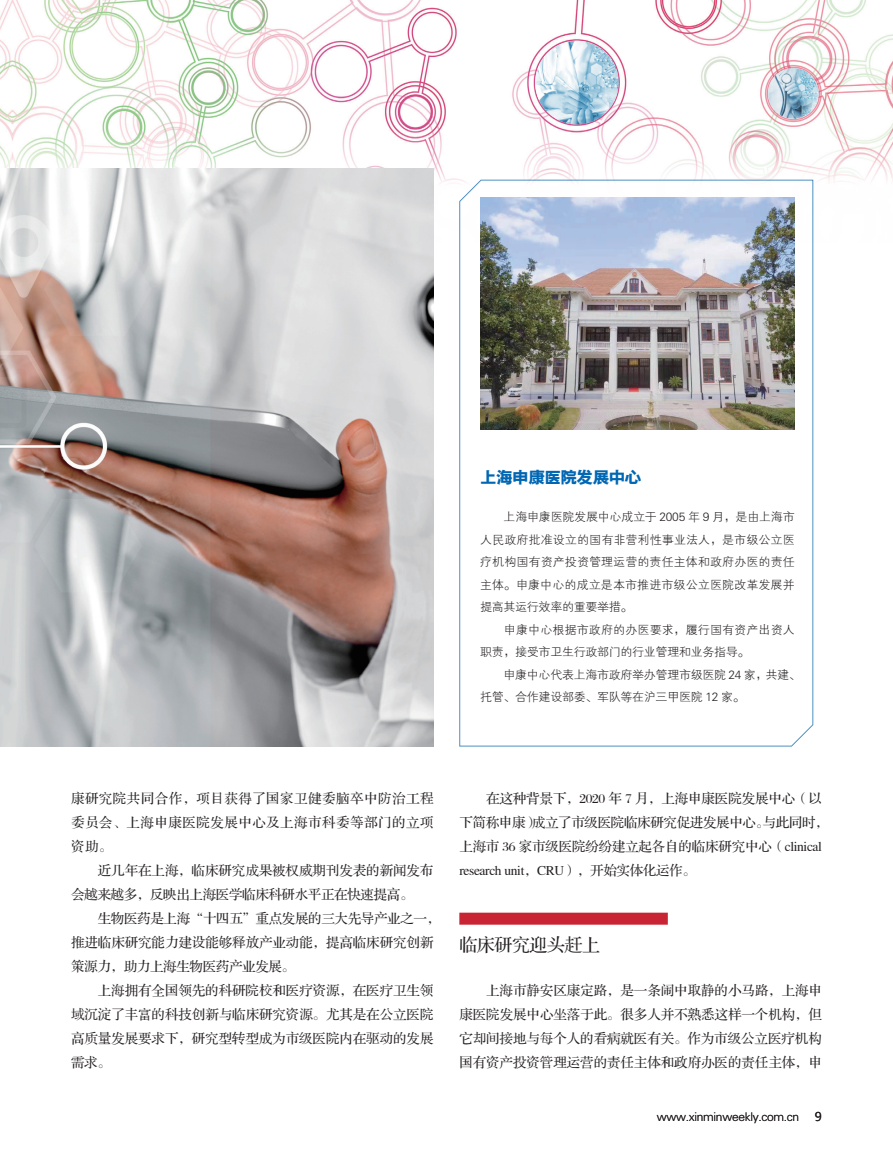
<style>
.page{position:relative;width:893px;height:1157px;background:#fff}
.page>*{position:absolute;margin:0;border:0;box-sizing:border-box;transform-origin:0 0}
.t1{font:18px "FZS3 K GBK1 0";letter-spacing:-.025em;color:#231f20}
.t2{font:16.5px "FZYDCHK GBK1 0";letter-spacing:-.025em;color:#0166b3}
.t3{font:13.5px/24px "FZS3 JW GB1 0";letter-spacing:-.005em;color:#231f20;text-align:justify}
.t4{font:13.5px/24px "FZS3 JW GB1 0";letter-spacing:-.025em;color:#231f20}
.t5{font:12px/22.5px "FZXH1 JW GB1 0";letter-spacing:.01em;color:#231f20}
.t6{font:12px "FZXH1 JW GB1 0";letter-spacing:-.02em;color:#231f20}
.t7{font:12px "Microsoft Ya Hei";color:#231f20}
</style>
<div class="page">
<img style="left:0;top:0;width:893px;height:183px">
<img style="left:535px;top:41px;width:84px;height:83px;border-radius:42px">
<img style="left:768px;top:68px;width:51px;height:51px;border-radius:25px">
<img style="left:0;top:168px;width:434px;height:578px">
<svg style="left:459px;top:179px;width:355px;height:568px"></svg>
<div style="left:459px;top:912px;width:209px;height:12px;background:#c82434"></div>
<p class="t2" style="left:480px;top:468px;width:163px">上海申康医院发展中心</p>
<p class="t5" style="left:480px;top:506px;width:322px">　　上海申康医院发展中心成立于 2005 年 9 月，是由上海市人民政府批准设立的国有非营利性事业法人，是市级公立医疗机构国有资产投资管理运营的责任主体和政府办医的责任主体。申康中心的成立是本市推进市级公立医院改革发展并提高其运行效率的重要举措。<br>　　申康中心根据市政府的办医要求，履行国有资产出资人职责，接受市卫生行政部门的行业管理和业务指导。<br>　　申康中心代表上海市政府举办管理市级医院 24 家，共建、托管、合作建设部委、军队等在沪三甲医院 12 家。</p>
<p class="t3" style="left:71px;top:786px;width:364px">康研究院共同合作，项目获得了国家卫健委脑卒中防治工程委员会、上海申康医院发展中心及上海市科委等部门的立项资助。</p>
<p class="t3" style="left:71px;top:858px;width:364px;text-indent:27px">近几年在上海，临床研究成果被权威期刊发表的新闻发布会越来越多，反映出上海医学临床科研水平正在快速提高。</p>
<p class="t4" style="left:71px;top:906px;width:371px;text-indent:27px">生物医药是上海“十四五”重点发展的三大先导产业之一，推进临床研究能力建设能够释放产业动能，提高临床研究创新策源力，助力上海生物医药产业发展。</p>
<p class="t3" style="left:71px;top:978px;width:364px;text-indent:27px">上海拥有全国领先的科研院校和医疗资源，在医疗卫生领域沉淀了丰富的科技创新与临床研究资源。尤其是在公立医院高质量发展要求下，研究型转型成为市级医院内在驱动的发展需求。</p>
<p class="t4" style="left:459px;top:786px;width:371px;text-indent:27px">在这种背景下，2020 年 7 月，上海申康医院发展中心（以下简称申康）成立了市级医院临床研究促进发展中心。与此同时，上海市 36 家市级医院纷纷建立起各自的临床研究中心（clinical research unit，CRU），开始实体化运作。</p>
<h1 class="t1" style="left:459px;top:935px;width:142px">临床研究迎头赶上</h1>
<p class="t3" style="left:459px;top:978px;width:364px;text-indent:27px">上海市静安区康定路，是一条闹中取静的小马路，上海申康医院发展中心坐落于此。很多人并不熟悉这样一个机构，但它却间接地与每个人的看病就医有关。作为市级公立医疗机构国有资产投资管理运营的责任主体和政府办医的责任主体，申</p>
<p class="t6" style="left:657px;top:1109px;width:144px">www.xinminweekly.com.cn</p>
<p class="t7" style="left:815px;top:1108px;width:9px">9</p>
</div>
